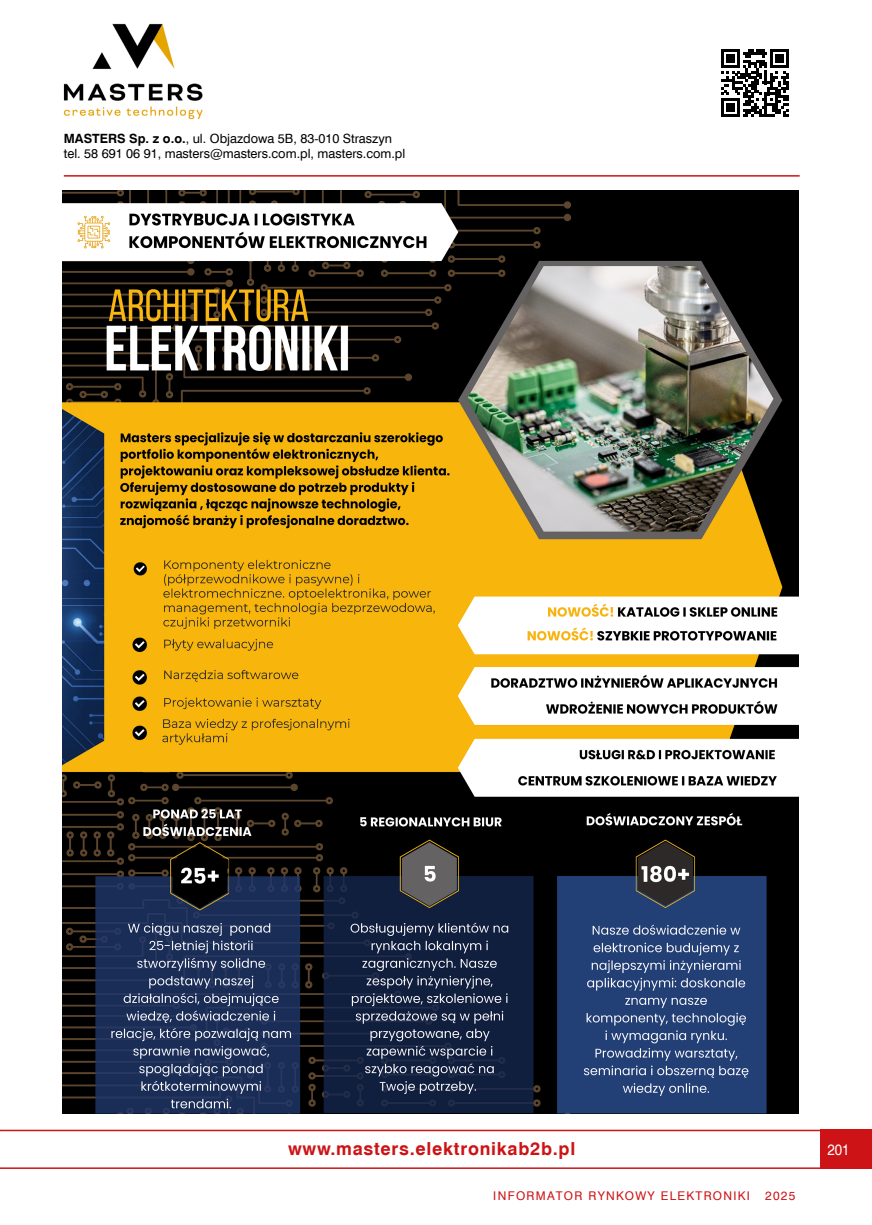
<style>
.page{position:relative;width:872px;height:1225px;background:#fff}
.page>*{position:absolute;margin:0;border:0;box-sizing:border-box;transform-origin:0 0}
.PrezWwwAdres{font:700 18px "Swis 721 EU";letter-spacing:.04em;color:#cd1316}
.t1{font:15px "Swis 721 EU";color:#fff;scale:.9 1}
.prezStopka{font:12.75px "Swis 721 EU";color:#000}
.t2{font:12px "Swis 721 EU";letter-spacing:.11em;color:#cd1316}
.s1{font-weight:700}
</style>
<div class="page">
<div style="left:821px;top:1129px;width:51px;height:40px;background:#cd1316"></div>
<hr style="left:64px;top:175px;width:735px;height:2px;background:#cd1316">
<hr style="left:0;top:1129px;width:821px;height:2px;background:#cd1316">
<hr style="left:0;top:1167px;width:821px;height:2px;background:#cd1316">
<svg style="left:721px;top:49px;width:68px;height:68px"></svg>
<img style="left:63px;top:23px;width:140px;height:97px">
<img style="left:63px;top:190px;width:735px;height:923px">
<p class="prezStopka" style="left:64px;top:131px;width:330px"><span class="s1">MASTERS Sp. z o.o.</span>, ul. Objazdowa 5B, 83-010 Straszyn</p>
<p class="prezStopka" style="left:64px;top:146px;width:343px">tel. 58 691 06 91, masters@masters.com.pl, masters.com.pl</p>
<p class="PrezWwwAdres" style="left:288px;top:1137px;width:289px">www.masters.elektronikab2b.pl</p>
<p class="t1" style="left:827px;top:1140px;width:26px">201</p>
<p class="t2" style="left:493px;top:1188px;width:258px">INFORMATOR RYNKOWY ELEKTRONIKI</p>
<p class="t2" style="left:765px;top:1188px;width:32px">2025</p>
</div>
